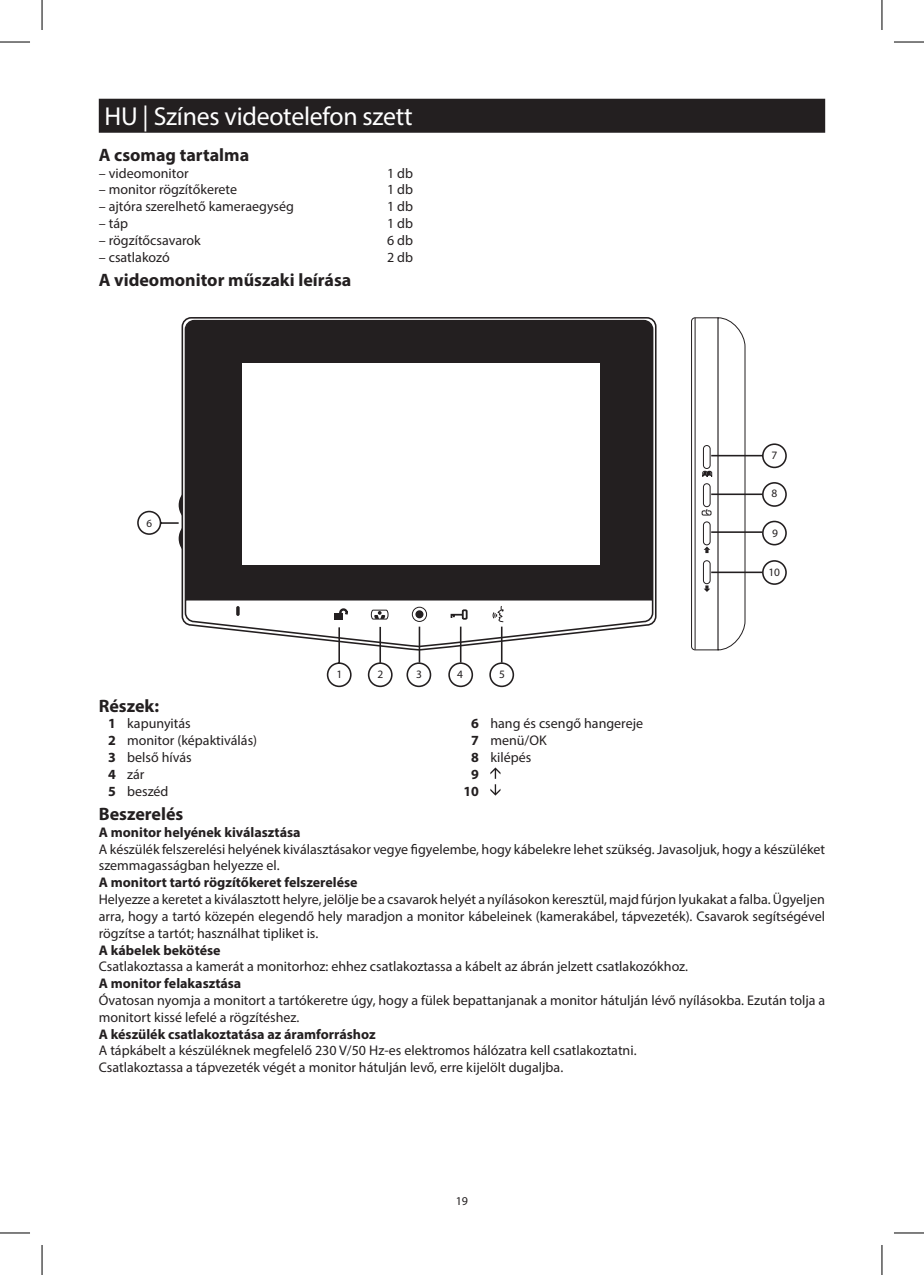
<style>
.page{position:relative;width:924px;height:1275px;background:#fff}
.page>*{position:absolute;margin:0;border:0;box-sizing:border-box;transform-origin:0 0}
.t1{font:26px "Myriad Pro";letter-spacing:-.01em;color:#fff}
.t2{font:700 18px "Myriad Pro";color:#231f20}
.t3{font:14px/16.8px "Myriad Pro";color:#231f20}
.t4{font:700 14px "Myriad Pro";color:#231f20}
.t5{font:12px "Myriad Pro";color:#231f20}
.t6{font:11.4px "Myriad Pro";color:#231f20}
.t7{font:11px "Myriad Pro";color:#231f20}
.s1{font-weight:700}
</style>
<div class="page">
<div style="left:99px;top:99px;width:725px;height:34px;background:#231f20"></div>
<svg style="left:181px;top:317px;width:476px;height:334px"></svg>
<svg style="left:370px;top:606px;width:57px;height:16px"></svg>
<div style="left:185px;top:321px;width:467px;height:279px;background:#231f20"></div>
<div style="left:415px;top:610px;width:8px;height:8px;background:#231f20;border-radius:50%"></div>
<svg style="left:450px;top:605px;width:54px;height:18px"></svg>
<div style="left:334px;top:613px;width:8px;height:7px;background:#231f20"></div>
<svg style="left:338px;top:607px;width:11px;height:10px"></svg>
<div style="left:242px;top:363px;width:357px;height:202px;background:#fff"></div>
<svg style="left:236px;top:606px;width:3px;height:10px"></svg>
<div style="left:367px;top:662px;width:25px;height:25px;border:2px solid #231f20;border-radius:50%"></div>
<svg style="left:137px;top:494px;width:45px;height:55px"></svg>
<div style="left:406px;top:662px;width:25px;height:25px;border:2px solid #231f20;border-radius:50%"></div>
<div style="left:448px;top:662px;width:25px;height:25px;border:2px solid #231f20;border-radius:50%"></div>
<div style="left:489px;top:662px;width:25px;height:25px;border:2px solid #231f20;border-radius:50%"></div>
<svg style="left:326px;top:626px;width:26px;height:62px"></svg>
<svg style="left:691px;top:317px;width:96px;height:333px"></svg>
<div style="left:761px;top:482px;width:25px;height:25px;border:2px solid #231f20;border-radius:50%"></div>
<div style="left:761px;top:520px;width:25px;height:25px;border:2px solid #231f20;border-radius:50%"></div>
<div style="left:761px;top:560px;width:25px;height:25px;border:2px solid #231f20;border-radius:50%"></div>
<hr style="left:379px;top:627px;width:2px;height:36px;background:#231f20">
<hr style="left:418px;top:626px;width:2px;height:36px;background:#231f20">
<hr style="left:459px;top:626px;width:2px;height:36px;background:#231f20">
<hr style="left:500px;top:626px;width:2px;height:36px;background:#231f20">
<hr style="left:710px;top:493px;width:52px;height:2px;background:#231f20">
<hr style="left:710px;top:531px;width:52px;height:2px;background:#231f20">
<hr style="left:710px;top:571px;width:52px;height:2px;background:#231f20">
<svg style="left:490px;top:767px;width:10px;height:28px"></svg>
<hr style="left:0;top:42px;width:30px;height:1px;background:#000">
<hr style="left:893px;top:42px;width:30px;height:1px;background:#000">
<hr style="left:0;top:1232px;width:30px;height:1px;background:#000">
<hr style="left:893px;top:1232px;width:30px;height:1px;background:#000">
<hr style="left:42px;top:0;width:1px;height:30px;background:#000">
<hr style="left:42px;top:1245px;width:1px;height:30px;background:#000">
<hr style="left:881px;top:0;width:1px;height:30px;background:#000">
<hr style="left:881px;top:1245px;width:1px;height:30px;background:#000">
<h1 class="t1" style="left:104px;top:100px;width:309px">HU | Színes videotelefon szett</h1>
<p class="t2" style="left:99px;top:143px;width:152px">A csomag tartalma</p>
<p class="t3" style="left:99px;top:164px;width:91px">– videomonitor</p>
<p class="t3" style="left:387px;top:164px;width:28px">1 db</p>
<p class="t3" style="left:99px;top:181px;width:140px">– monitor rögzítőkerete</p>
<p class="t3" style="left:387px;top:181px;width:28px">1 db</p>
<p class="t3" style="left:99px;top:198px;width:197px">– ajtóra szerelhető kameraegység</p>
<p class="t3" style="left:387px;top:198px;width:28px">1 db</p>
<p class="t3" style="left:99px;top:215px;width:31px">– táp</p>
<p class="t3" style="left:387px;top:215px;width:28px">1 db</p>
<p class="t3" style="left:99px;top:231px;width:103px">– rögzítőcsavarok</p>
<p class="t3" style="left:387px;top:231px;width:28px">6 db</p>
<p class="t3" style="left:99px;top:248px;width:72px">– csatlakozó</p>
<p class="t3" style="left:387px;top:248px;width:28px">2 db</p>
<p class="t2" style="left:99px;top:268px;width:254px">A videomonitor műszaki leírása</p>
<p class="t7" style="left:146px;top:516px;width:7px">6</p>
<p class="t6" style="left:336px;top:667px;width:7px">1</p>
<p class="t6" style="left:416px;top:667px;width:7px">3</p>
<p class="t6" style="left:457px;top:667px;width:7px">4</p>
<p class="t6" style="left:499px;top:667px;width:7px">5</p>
<p class="t6" style="left:377px;top:667px;width:7px">2</p>
<p class="t2" style="left:99px;top:694px;width:62px">Részek:</p>
<p class="t3" style="left:108px;top:715px;width:151px"><span class="s1">1</span> kapunyitás<br><span class="s1">2</span> monitor (képaktiválás)<br><span class="s1">3</span> belső hívás<br><span class="s1">4</span> zár<br><span class="s1">5</span> beszéd</p>
<p class="t3" style="left:471px;top:715px;width:173px"><span class="s1">6</span> hang és csengő hangereje</p>
<p class="t3" style="left:471px;top:732px;width:77px"><span class="s1">7</span> menü/OK</p>
<p class="t3" style="left:471px;top:748px;width:62px"><span class="s1">8</span> kilépés</p>
<p class="t4" style="left:471px;top:765px;width:9px">9</p>
<p class="t4" style="left:463px;top:782px;width:17px">10</p>
<p class="t6" style="left:771px;top:448px;width:7px">7</p>
<p class="t6" style="left:771px;top:486px;width:7px">8</p>
<p class="t6" style="left:772px;top:526px;width:7px">9</p>
<p class="t6" style="left:768px;top:565px;width:13px">10</p>
<p class="t2" style="left:99px;top:802px;width:86px">Beszerelés</p>
<p class="t4" style="left:99px;top:823px;width:203px">A monitor helyének kiválasztása</p>
<p class="t3" style="left:99px;top:840px;width:727px">A készülék felszerelési helyének kiválasztásakor vegye figyelembe, hogy kábelekre lehet szükség. Javasoljuk, hogy a készüléket szemmagasságban helyezze el.</p>
<p class="t4" style="left:99px;top:873px;width:260px">A monitort tartó rögzítőkeret felszerelése</p>
<p class="t3" style="left:99px;top:890px;width:727px;text-align:justify">Helyezze a keretet a kiválasztott helyre, jelölje be a csavarok helyét a nyílásokon keresztül, majd fúrjon lyukakat a falba. Ügyeljen arra, hogy a tartó közepén elegendő hely maradjon a monitor kábeleinek (kamerakábel, tápvezeték). Csavarok segítségével rögzítse a tartót; használhat tipliket is.</p>
<p class="t4" style="left:99px;top:940px;width:123px">A kábelek bekötése</p>
<p class="t3" style="left:99px;top:958px;width:590px">Csatlakoztassa a kamerát a monitorhoz: ehhez csatlakoztassa a kábelt az ábrán jelzett csatlakozókhoz.</p>
<p class="t4" style="left:99px;top:974px;width:144px">A monitor felakasztása</p>
<p class="t3" style="left:99px;top:991px;width:727px">Óvatosan nyomja a monitort a tartókeretre úgy, hogy a fülek bepattanjanak a monitor hátulján lévő nyílásokba. Ezután tolja a monitort kissé lefelé a rögzítéshez.</p>
<p class="t4" style="left:99px;top:1024px;width:278px">A készülék csatlakoztatása az áramforráshoz</p>
<p class="t3" style="left:99px;top:1042px;width:539px">A tápkábelt a készüléknek megfelelő 230 V/50 Hz-es elektromos hálózatra kell csatlakoztatni.<br>Csatlakoztassa a tápvezeték végét a monitor hátulján levő, erre kijelölt dugaljba.</p>
<p class="t5" style="left:455px;top:1193px;width:14px">19</p>
</div>
